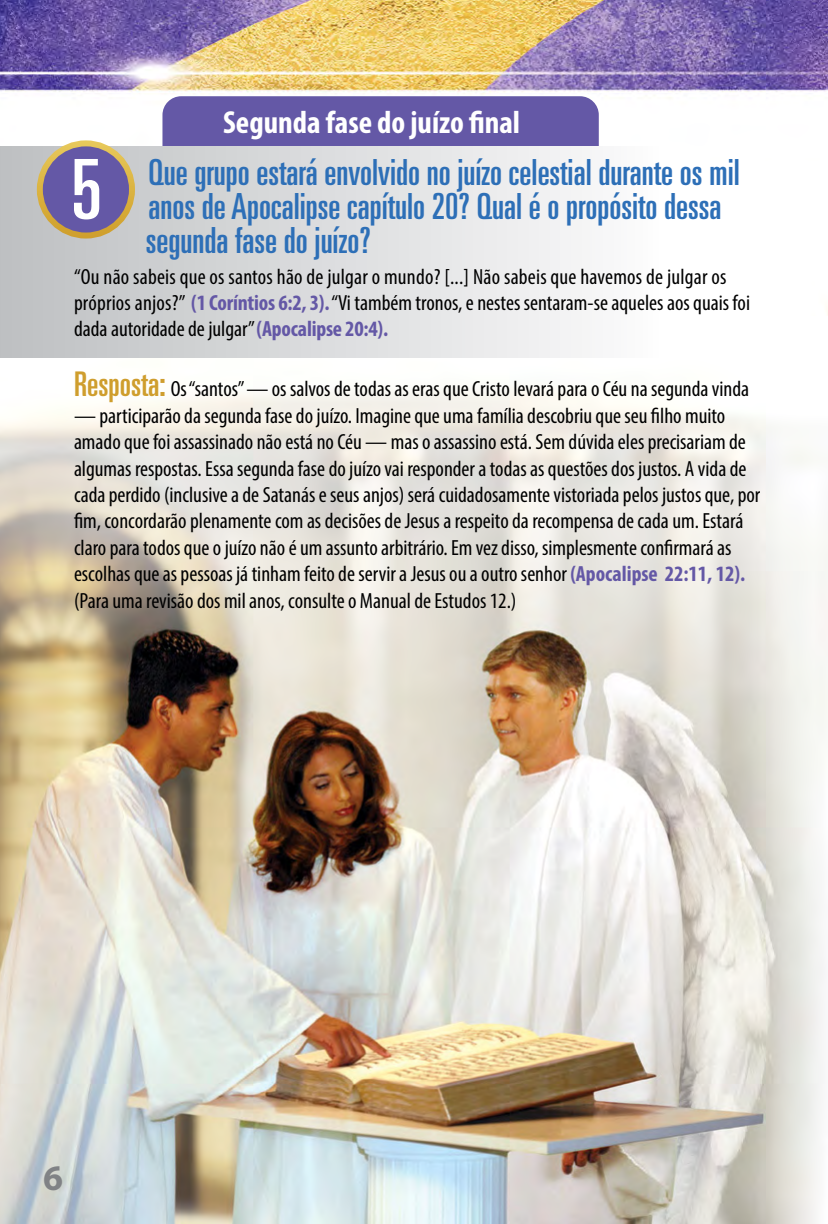
<style>
.page{position:relative;width:828px;height:1224px;background:#fff}
.page>*{position:absolute;margin:0;border:0;box-sizing:border-box;transform-origin:0 0}
.t1{font:ultra-condensed 83px "Univers";color:#fff}
.t2{font:ultra-condensed 36px/34px "Univers";color:#2d6fb7}
.t3{font:700 36px "Myriad Pro";color:#808285}
.t4{font:700 condensed 32px "Myriad Pro";color:#fff}
.t5{font:condensed 22px/26.4px "Myriad Pro";color:#000}
.s1{font-weight:700;color:#6458a6}
.s2{font-family:"Univers";font-stretch:ultra-condensed;font-size:34px;color:#cf9e2d}
</style>
<div class="page">
<img style="left:0;top:0;width:828px;height:315px">
<img style="left:0;top:388px;width:828px;height:836px">
<div style="left:162px;top:96px;width:437px;height:82px;background:#6458a6;border-radius:19px"></div>
<div style="left:0;top:146px;width:658px;height:212px;background:linear-gradient(to right,#bdbfc0,#fcfcfd)"></div>
<div style="left:40px;top:143px;width:92px;height:93px;background:#6458a6;border-radius:50%"></div>
<div style="left:37px;top:140px;width:98px;height:99px;border:6px solid #fff;border-radius:50%"></div>
<h3 class="t4" style="left:223px;top:102px;width:298px">Segunda fase do juízo final</h3>
<h1 class="t1" style="left:71px;top:142px;width:32px">5</h1>
<h2 class="t2" style="left:146px;top:155px;width:595px">Que grupo estará envolvido no juízo celestial durante os mil anos de Apocalipse capítulo 20? Qual é o propósito dessa segunda fase do juízo?</h2>
<p class="t5" style="left:74px;top:263px;width:678px">“Ou não sabeis que os santos hão de julgar o mundo? [...] Não sabeis que havemos de julgar os próprios anjos?” <span class="s1">(1 Coríntios 6:2, 3).</span> “Vi também tronos, e nestes sentaram-se aqueles aos quais foi dada autoridade de julgar” <span class="s1">(Apocalipse 20:4).</span></p>
<p class="t5" style="left:74px;top:376px;width:677px"><span class="s2">Resposta:</span> Os “santos” — os salvos de todas as eras que Cristo levará para o Céu na segunda vinda</p>
<p class="t5" style="left:74px;top:402px;width:688px">— participarão da segunda fase do juízo. Imagine que uma família descobriu que seu filho muito amado que foi assassinado não está no Céu — mas o assassino está. Sem dúvida eles precisariam de algumas respostas. Essa segunda fase do juízo vai responder a todas as questões dos justos. A vida de cada perdido (inclusive a de Satanás e seus anjos) será cuidadosamente vistoriada pelos justos que, por fim, concordarão plenamente com as decisões de Jesus a respeito da recompensa de cada um. Estará claro para todos que o juízo não é um assunto arbitrário. Em vez disso, simplesmente confirmará as escolhas que as pessoas já tinham feito de servir a Jesus ou a outro senhor <span class="s1">(Apocalipse 22:11, 12). </span>(Para uma revisão dos mil anos, consulte o Manual de Estudos 12.)</p>
<h2 class="t3" style="left:43px;top:1155px;width:21px">6</h2>
</div>
